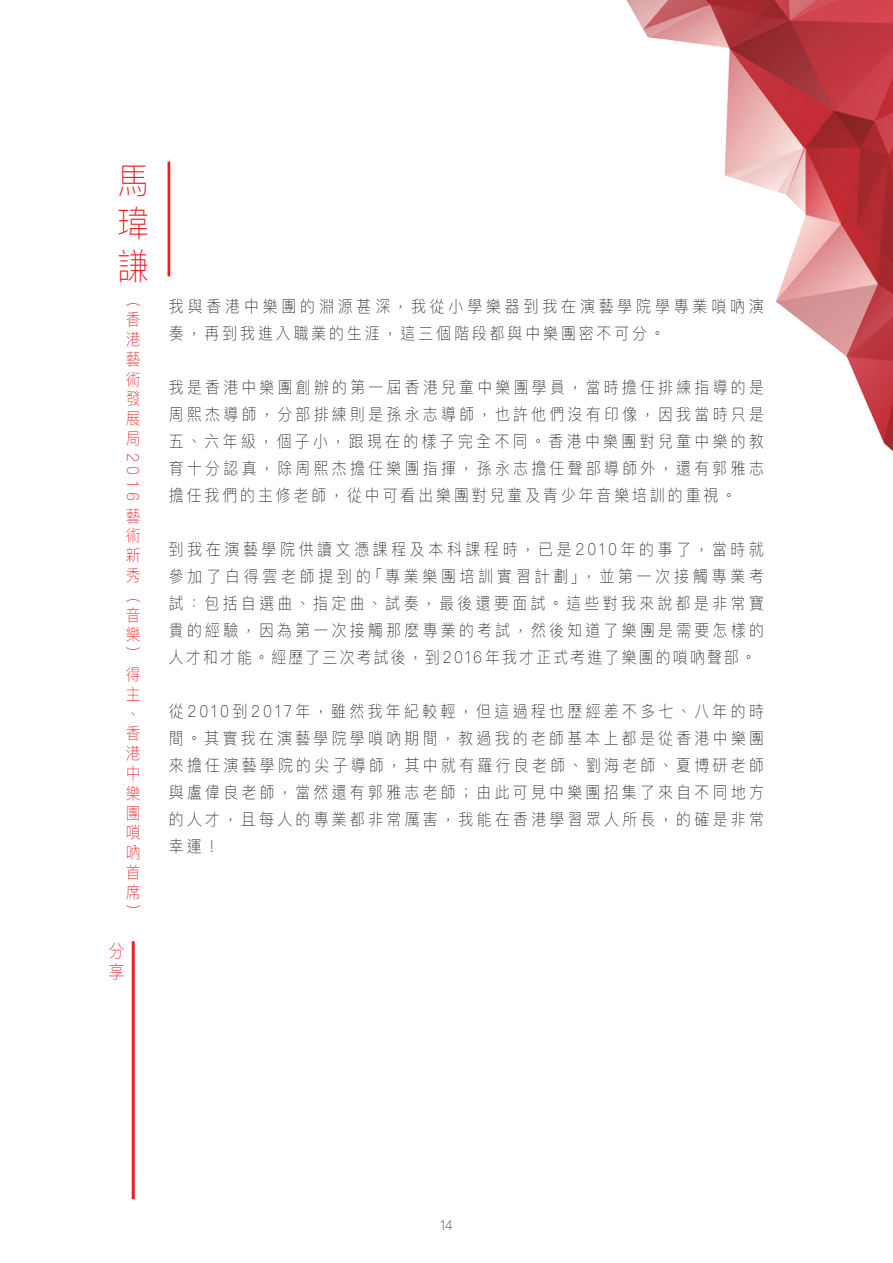
<style>
.page{position:relative;width:893px;height:1263px;background:#fff}
.page>*{position:absolute;margin:0;border:0;box-sizing:border-box;transform-origin:0 0}
.t1{font:100 36px/43.2px "Ping Fang HK";color:#ee1d23;text-align:justify;scale:.9 1}
.t2{font:100 18px/21.6px "Ping Fang HK";color:#ee1d23;scale:.9 1}
.t3{font:100 16.5px/27px "Ping Fang HK";letter-spacing:.225em;color:#231f20;text-align:justify;scale:.9 1}
.t4{font:100 16.5px/27px "Ping Fang HK";letter-spacing:.265em;color:#231f20;scale:.9 1}
.t5{font:100 16.5px/19.8px "Ping Fang HK";color:#ee1d23;text-align:justify;scale:.9 1}
.t6{font:100 13.5px "Ping Fang HK";color:#231f20;scale:.9 1}
</style>
<div class="page">
<img style="left:626px;top:0;width:267px;height:451px">
<hr style="left:168px;top:162px;width:2px;height:114px;background:#ee1d23">
<hr style="left:132px;top:941px;width:3px;height:258px;background:#ee1d23">
<h1 class="t1" style="left:117px;top:158px;width:36px">馬瑋謙</h1>
<p class="t5" style="left:126px;top:289px;width:17px">︵香港藝術發展局</p>
<p class="t5" style="left:143px;top:453px;width:56px;rotate:90deg">2016</p>
<p class="t5" style="left:126px;top:506px;width:17px;text-align:left">藝術新秀︵音樂︶得主︑香港中樂團嗩吶首席︶</p>
<p class="t2" style="left:109px;top:939px;width:19px">分享</p>
<p class="t4" style="left:169px;top:292px;width:662px">我與香港中樂團的淵源甚深，我從小學樂器到我在演藝學院學專業嗩吶演奏，再到我進入職業的生涯，這三個階段都與中樂團密不可分。</p>
<p class="t3" style="left:169px;top:373px;width:663px">我是香港中樂團創辦的第一屆香港兒童中樂團學員，當時擔任排練指導的是周熙杰導師，分部排練則是孫永志導師，也許他們沒有印像，因我當時只是五、六年級，個子小，跟現在的樣子完全不同。香港中樂團對兒童中樂的教育十分認真，除周熙杰擔任樂團指揮，孫永志擔任聲部導師外，還有郭雅志擔任我們的主修老師，從中可看出樂團對兒童及青少年音樂培訓的重視。</p>
<p class="t3" style="left:169px;top:535px;width:663px">到我在演藝學院供讀文憑課程及本科課程時，已是2010年的事了，當時就參加了白得雲老師提到的「專業樂團培訓實習計劃」，並第一次接觸專業考試：包括自選曲、指定曲、試奏，最後還要面試。這些對我來說都是非常寶貴的經驗，因為第一次接觸那麼專業的考試，然後知道了樂團是需要怎樣的人才和才能。經歷了三次考試後，到2016年我才正式考進了樂團的嗩吶聲部。</p>
<p class="t3" style="left:169px;top:697px;width:663px">從2010到2017年，雖然我年紀較輕，但這過程也歷經差不多七、八年的時間。其實我在演藝學院學嗩吶期間，教過我的老師基本上都是從香港中樂團來擔任演藝學院的尖子導師，其中就有羅行良老師、劉海老師、夏博研老師與盧偉良老師，當然還有郭雅志老師；由此可見中樂團招集了來自不同地方的人才，且每人的專業都非常厲害，我能在香港學習眾人所長，的確是非常幸運！</p>
<p class="t6" style="left:440px;top:1217px;width:15px">14</p>
</div>
